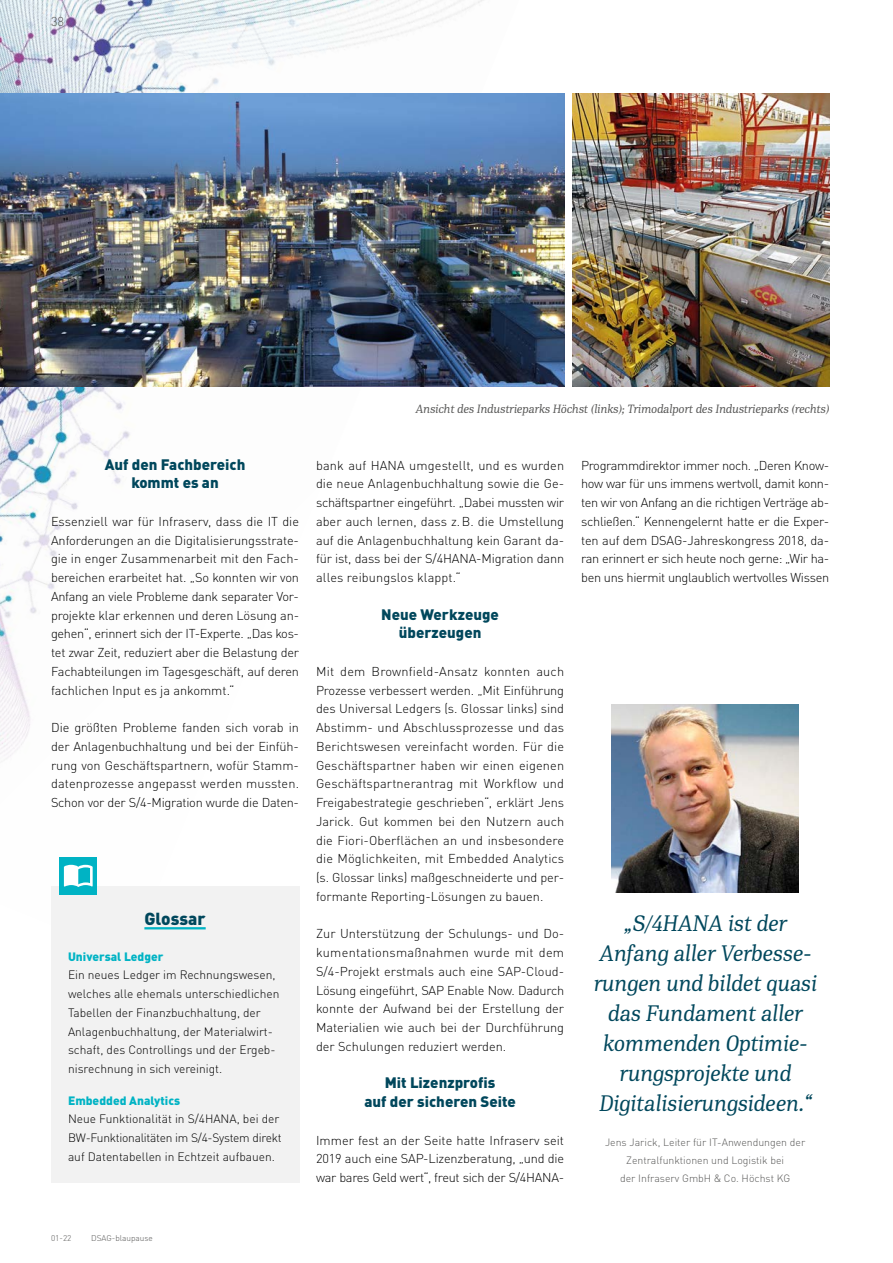
<style>
.page{position:relative;width:893px;height:1263px;background:#fff}
.page>*{position:absolute;margin:0;border:0;box-sizing:border-box;transform-origin:0 0}
.t1{font:italic 22.5px/30px "PFDIN Serif";color:#00475c;text-align:center}
.t2{font:900 17.25px "DINOT";color:#00475c}
.t3{font:900 15px/18.8px "DINOT";color:#00475c;text-align:center}
.t4{font:300 12.75px/18.8px "DINOT";letter-spacing:-.01em;color:#000;text-align:justify}
.t5{font:300 12.75px "DINOT";color:#575756}
.t6{font:300 12px/18.8px "DINOT";color:#000}
.t7{font:italic 12px "PFDIN Serif";color:#575756}
.t8{font:900 12px "DINOT";color:#00b3c4}
.t9{font:300 10.5px/18px "DINOT";color:#575756;text-align:center}
.t10{font:300 8.25px "DINOT";color:#575756}
</style>
<div class="page">
<img style="left:0;top:0;width:524px;height:957px">
<img style="left:0;top:94px;width:564px;height:293px">
<img style="left:573px;top:94px;width:256px;height:293px">
<div style="left:51px;top:886px;width:248px;height:296px;background:#f2f2f2"></div>
<hr style="left:144px;top:927px;width:62px;height:2px;background:#00b3c4">
<div style="left:60px;top:857px;width:37px;height:38px;background:#00b3c4"></div>
<svg style="left:64px;top:865px;width:29px;height:22px"></svg>
<img style="left:611px;top:705px;width:188px;height:187px">
<p class="t5" style="left:51px;top:12px;width:15px">38</p>
<p class="t3" style="left:105px;top:453px;width:142px">Auf den Fachbereich kommt es an</p>
<p class="t4" style="left:51px;top:511px;width:250px">Essenziell war für Infraserv, dass die IT die Anforderungen an die Digitalisierungsstrate&shy;gie in enger Zusammenarbeit mit den Fach&shy;bereichen erarbeitet hat. „So konnten wir von Anfang an viele Probleme dank separater Vor&shy;projekte klar erkennen und deren Lösung an&shy;gehen“, erinnert sich der IT-Experte. „Das kos&shy;tet zwar Zeit, reduziert aber die Belastung der Fachabteilungen im Tagesgeschäft, auf deren fachlichen Input es ja ankommt.“</p>
<p class="t4" style="left:51px;top:717px;width:250px">Die größten Probleme fanden sich vorab in der Anlagenbuchhaltung und bei der Einfüh&shy;rung von Geschäftspartnern, wofür Stamm&shy;datenprozesse angepasst werden mussten.<br>Schon vor der S/4-Migration wurde die Daten-</p>
<h2 class="t2" style="left:144px;top:905px;width:63px">Glossar</h2>
<p class="t8" style="left:68px;top:947px;width:97px">Universal Ledger</p>
<p class="t6" style="left:68px;top:965px;width:213px">Ein neues Ledger im Rechnungswesen, welches alle ehemals unterschiedlichen Tabellen der Finanzbuchhaltung, der Anlagenbuchhaltung, der Materialwirt&shy;schaft, des Controllings und der Ergeb&shy;nisrechnung in sich vereinigt.</p>
<p class="t8" style="left:68px;top:1091px;width:114px">Embedded Analytics</p>
<p class="t6" style="left:68px;top:1109px;width:215px">Neue Funktionalität in S/4HANA, bei der<br>BW-Funktionalitäten im S/4-System direkt auf Datentabellen in Echtzeit aufbauen.</p>
<p class="t7" style="left:415px;top:402px;width:415px">Ansicht des Industrieparks Höchst (links); Trimodalport des Industrieparks (rechts)</p>
<p class="t4" style="left:316px;top:455px;width:250px">bank auf HANA umgestellt, und es wurden die neue Anlagenbuchhaltung sowie die Ge&shy;schäftspartner eingeführt. „Dabei mussten wir aber auch lernen, dass z.B. die Umstellung auf die Anlagenbuchhaltung kein Garant da&shy;für ist, dass bei der S/4HANA-Migration dann alles reibungslos klappt.“</p>
<p class="t3" style="left:381px;top:603px;width:119px">Neue Werkzeuge überzeugen</p>
<p class="t4" style="left:316px;top:661px;width:250px">Mit dem Brownfield-Ansatz konnten auch Prozesse verbessert werden. „Mit Einführung des Universal Ledgers (s. Glossar links) sind Abstimm- und Abschlussprozesse und das Berichtswesen vereinfacht worden. Für die Geschäftspartner haben wir einen eigenen Geschäftspartnerantrag mit Workflow und Freigabestrategie geschrieben“, erklärt Jens Jarick. Gut kommen bei den Nutzern auch die Fiori-Oberflächen an und insbesondere die Möglichkeiten, mit Embedded Analytics (s. Glossar links) maßgeschneiderte und per&shy;formante Reporting-Lösungen zu bauen.</p>
<p class="t4" style="left:316px;top:923px;width:250px">Zur Unterstützung der Schulungs- und Do&shy;kumentationsmaßnahmen wurde mit dem S/4-Projekt erstmals auch eine SAP-Cloud-Lösung eingeführt, SAP Enable Now. Dadurch konnte der Aufwand bei der Erstellung der Materialien wie auch bei der Durchführung der Schulungen reduziert werden.</p>
<p class="t3" style="left:364px;top:1072px;width:153px">Mit Lizenzprofis<br>auf der sicheren Seite</p>
<p class="t4" style="left:316px;top:1130px;width:250px">Immer fest an der Seite hatte Infraserv seit 2019 auch eine SAP-Lizenzberatung, „und die war bares Geld wert“, freut sich der S/4HANA-</p>
<p class="t4" style="left:581px;top:455px;width:250px">Programmdirektor immer noch. „Deren Know&shy;how war für uns immens wertvoll, damit konn&shy;ten wir von Anfang an die richtigen Verträge ab&shy;schließen.“ Kennengelernt hatte er die Exper&shy;ten auf dem DSAG-Jahreskongress 2018, da&shy;ran erinnert er sich heute noch gerne: „Wir ha&shy;ben uns hiermit unglaublich wertvolles Wissen</p>
<h1 class="t1" style="left:593px;top:908px;width:225px">„S/4HANA ist der<br>Anfang aller Verbesse&shy;rungen und bildet quasi das Fundament aller kommenden Optimie&shy;rungsprojekte und<br>Digitalisierungsideen.“</h1>
<p class="t9" style="left:605px;top:1132px;width:202px">Jens Jarick, Leiter für IT-Anwendungen der<br>Zentralfunktionen und Logistik bei<br>der Infraserv GmbH &amp; Co. Höchst KG</p>
<p class="t10" style="left:51px;top:1232px;width:22px">01-22</p>
<p class="t10" style="left:91px;top:1232px;width:63px">DSAG-blaupause</p>
</div>
